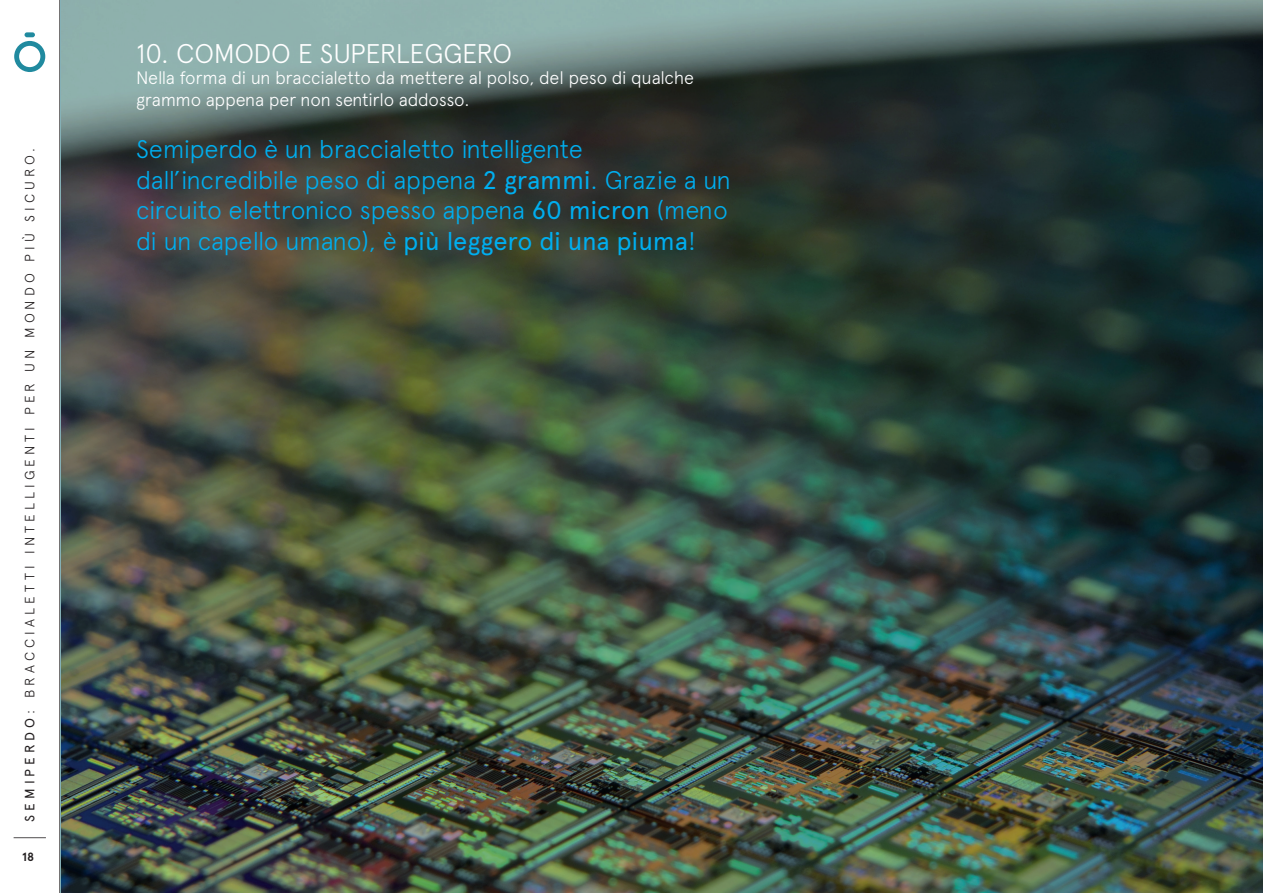
<style>
.page{position:relative;width:1263px;height:893px;background:#fff}
.page>*{position:absolute;margin:0;border:0;box-sizing:border-box;transform-origin:0 0}
.t1{font:300 27px "Apercu Pro";letter-spacing:-.015em;color:#fff}
.t2{font:300 25.5px/30.6px "Apercu Pro";letter-spacing:-.015em;color:#00aeef}
.t3{font:300 18px/21.6px "Apercu Pro";letter-spacing:-.015em;color:#fff}
.t4{font:300 13.5px "Apercu Pro";letter-spacing:.3em;color:#231f20}
.t5{font:700 12px "Apercu Pro";color:#231f20}
.s1{font-weight:400}
</style>
<div class="page">
<svg style="left:14px;top:41px;width:31px;height:31px"></svg>
<div style="left:25px;top:32px;width:10px;height:5px;background:#208a9f;border-radius:2px"></div>
<hr style="left:14px;top:837px;width:32px;height:1px;background:#231f20">
<hr style="left:59px;top:0;width:1px;height:893px;background:#231f20">
<img style="left:60px;top:0;width:1203px;height:893px">
<p class="t4" style="left:20px;top:822px;width:675px;rotate:-90deg"><span class="s1">SEMIPERDO</span>: BRACCIALETTI INTELLIGENTI PER UN MONDO PIÙ SICURO.</p>
<p class="t5" style="left:22px;top:848px;width:14px">18</p>
<p class="t1" style="left:136px;top:33px;width:378px">10. COMODO E SUPERLEGGERO</p>
<p class="t3" style="left:136px;top:66px;width:559px">Nella forma di un braccialetto da mettere al polso, del peso di qualche grammo appena per non sentirlo addosso.</p>
<p class="t2" style="left:136px;top:132px;width:596px">Semiperdo è un braccialetto intelligente dall’incredibile peso di appena <span class="s1">2 grammi</span>. Grazie a un circuito elettronico spesso appena <span class="s1">60 micron</span> (meno di un capello umano), è <span class="s1">più leggero di una piuma</span>!</p>
</div>
